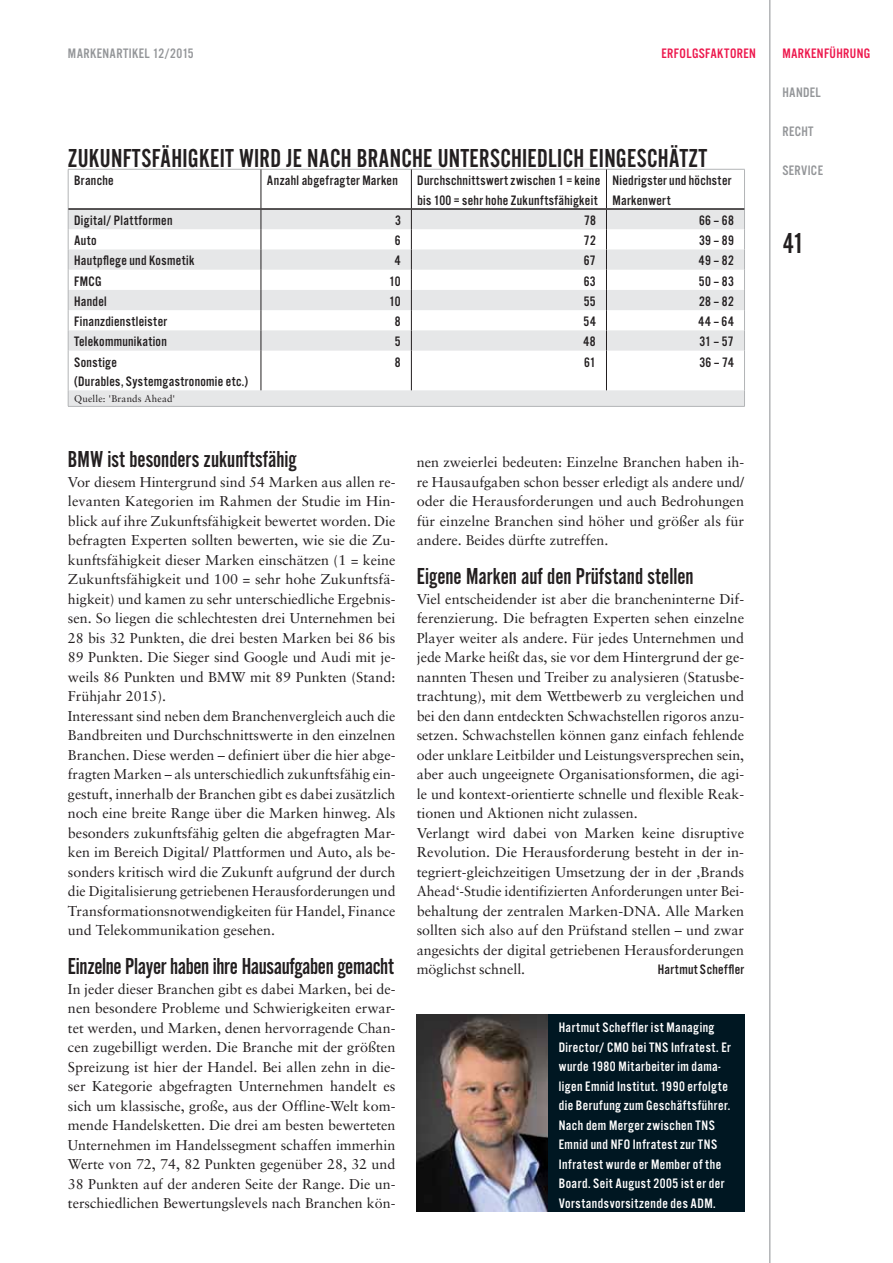
<style>
.page{position:relative;width:893px;height:1263px;background:#fff}
.page>*{position:absolute;margin:0;border:0;box-sizing:border-box;transform-origin:0 0}
.t1{font:30px "Alternate Got No 2 D";color:#231f20}
.t2{font:27px "Alternate Got No 2 D";letter-spacing:.01em;color:#231f20}
.t3{font:24px "Alternate Got No 2 D";color:#231f20}
.t4{font:14.25px/19.5px "Sabon";color:#231f20}
.t5{font:14.25px/19.5px "Alternate Got No 3 D";letter-spacing:.02em;color:#231f20}
.t6{font:14.25px/19.5px "Alternate Got No 3 D";letter-spacing:.035em;color:#fff}
.t7{font:14.25px "Alternate Got No 3 D";letter-spacing:.025em;color:#939598}
.t8{font:14.25px "Alternate Got No 3 D";letter-spacing:.025em;color:#ed174c}
.t9{font:9.75px "Sabon";letter-spacing:.025em;color:#231f20}
</style>
<div class="page">
<svg style="left:69px;top:210px;width:675px;height:196px"></svg>
<hr style="left:68px;top:169px;width:193px;height:1px;background:#b2b4b6">
<hr style="left:68px;top:169px;width:1px;height:40px;background:#b2b4b6">
<hr style="left:261px;top:169px;width:484px;height:1px;background:#b2b4b6">
<hr style="left:744px;top:169px;width:1px;height:40px;background:#b2b4b6">
<svg style="left:68px;top:210px;width:1px;height:141px"></svg>
<svg style="left:744px;top:209px;width:1px;height:142px"></svg>
<hr style="left:68px;top:351px;width:1px;height:39px;background:#b2b4b6">
<hr style="left:744px;top:351px;width:1px;height:39px;background:#b2b4b6">
<svg style="left:68px;top:390px;width:1px;height:16px"></svg>
<svg style="left:744px;top:390px;width:1px;height:16px"></svg>
<hr style="left:68px;top:406px;width:677px;height:1px;background:#b2b4b6">
<hr style="left:261px;top:169px;width:1px;height:39px;background:#231f20">
<hr style="left:411px;top:169px;width:1px;height:39px;background:#231f20">
<hr style="left:606px;top:169px;width:1px;height:39px;background:#231f20">
<svg style="left:261px;top:210px;width:1px;height:141px"></svg>
<svg style="left:411px;top:210px;width:1px;height:141px"></svg>
<svg style="left:606px;top:210px;width:1px;height:141px"></svg>
<hr style="left:261px;top:351px;width:1px;height:39px;background:#231f20">
<hr style="left:411px;top:351px;width:1px;height:39px;background:#231f20">
<hr style="left:606px;top:351px;width:1px;height:39px;background:#231f20">
<hr style="left:68px;top:208px;width:676px;height:2px;background:#231f20">
<div style="left:546px;top:1015px;width:198px;height:197px;background:#001722"></div>
<img style="left:417px;top:1015px;width:131px;height:197px">
<hr style="left:769px;top:0;width:1px;height:1263px;background:#b2b4b6">
<p class="t7" style="left:68px;top:48px;width:127px">MARKENARTIKEL 12/2015</p>
<p class="t8" style="left:661px;top:48px;width:96px">ERFOLGSFAKTOREN</p>
<h2 class="t2" style="left:68px;top:149px;width:641px">ZUKUNFTSFÄHIGKEIT WIRD JE NACH BRANCHE UNTERSCHIEDLICH EINGESCHÄTZT</h2>
<p class="t5" style="left:74px;top:172px;width:41px">Branche</p>
<p class="t5" style="left:267px;top:172px;width:132px">Anzahl abgefragter Marken</p>
<p class="t5" style="left:417px;top:172px;width:184px">Durchschnittswert zwischen 1 = keine bis 100 = sehr hohe Zukunftsfähigkeit</p>
<p class="t5" style="left:612px;top:172px;width:120px">Niedrigster und höchster<br>Markenwert</p>
<p class="t5" style="left:74px;top:212px;width:100px">Digital/ Plattformen</p>
<p class="t5" style="left:395px;top:212px;width:7px">3</p>
<p class="t5" style="left:584px;top:212px;width:13px">78</p>
<p class="t5" style="left:699px;top:212px;width:36px">66 – 68</p>
<p class="t5" style="left:74px;top:232px;width:24px">Auto</p>
<p class="t5" style="left:395px;top:232px;width:7px">6</p>
<p class="t5" style="left:584px;top:232px;width:13px">72</p>
<p class="t5" style="left:699px;top:232px;width:36px">39 – 89</p>
<p class="t5" style="left:74px;top:252px;width:122px">Hautpflege und Kosmetik</p>
<p class="t5" style="left:395px;top:252px;width:7px">4</p>
<p class="t5" style="left:584px;top:252px;width:13px">67</p>
<p class="t5" style="left:699px;top:252px;width:36px">49 – 82</p>
<p class="t5" style="left:74px;top:272px;width:29px">FMCG</p>
<p class="t5" style="left:389px;top:272px;width:13px">10</p>
<p class="t5" style="left:584px;top:272px;width:14px">63</p>
<p class="t5" style="left:699px;top:272px;width:36px">50 – 83</p>
<p class="t5" style="left:74px;top:293px;width:34px">Handel</p>
<p class="t5" style="left:389px;top:293px;width:13px">10</p>
<p class="t5" style="left:584px;top:293px;width:13px">55</p>
<p class="t5" style="left:699px;top:293px;width:36px">28 – 82</p>
<p class="t5" style="left:74px;top:313px;width:94px">Finanzdienstleister</p>
<p class="t5" style="left:395px;top:313px;width:7px">8</p>
<p class="t5" style="left:584px;top:313px;width:14px">54</p>
<p class="t5" style="left:698px;top:313px;width:37px">44 – 64</p>
<p class="t5" style="left:74px;top:333px;width:94px">Telekommunikation</p>
<p class="t5" style="left:395px;top:333px;width:7px">5</p>
<p class="t5" style="left:583px;top:333px;width:14px">48</p>
<p class="t5" style="left:699px;top:333px;width:36px">31 – 57</p>
<p class="t5" style="left:74px;top:353px;width:176px">Sonstige<br>(Durables, Systemgastronomie etc.)</p>
<p class="t5" style="left:395px;top:353px;width:7px">8</p>
<p class="t5" style="left:584px;top:353px;width:13px">61</p>
<p class="t5" style="left:699px;top:353px;width:36px">36 – 74</p>
<p class="t9" style="left:74px;top:395px;width:102px">Quelle: 'Brands Ahead'</p>
<h3 class="t3" style="left:68px;top:451px;width:230px">BMW ist besonders zukunftsfähig</h3>
<p class="t4" style="left:68px;top:473px;width:329px">Vor diesem Hintergrund sind 54 Marken aus allen re&shy;levanten Kategorien im Rahmen der Studie im Hin&shy;blick auf ihre Zukunftsfähigkeit bewertet worden. Die befragten Experten sollten bewerten, wie sie die Zu&shy;kunftsfähigkeit dieser Marken einschätzen (1 = keine Zukunftsfähigkeit und 100 = sehr hohe Zukunftsfä&shy;higkeit) und kamen zu sehr unterschiedliche Ergebnis&shy;sen. So liegen die schlechtesten drei Unternehmen bei 28 bis 32 Punkten, die drei besten Marken bei 86 bis 89 Punkten. Die Sieger sind Google und Audi mit je&shy;weils 86 Punkten und BMW mit 89 Punkten (Stand:<br>Frühjahr 2015).<br>Interessant sind neben dem Branchenvergleich auch die Bandbreiten und Durchschnittswerte in den einzelnen Branchen. Diese werden – definiert über die hier abge&shy;fragten Marken – als unterschiedlich zukunftsfähig ein&shy;gestuft, innerhalb der Branchen gibt es dabei zusätzlich noch eine breite Range über die Marken hinweg. Als besonders zukunftsfähig gelten die abgefragten Mar&shy;ken im Bereich Digital/ Plattformen und Auto, als be&shy;sonders kritisch wird die Zukunft aufgrund der durch die Digitalisierung getriebenen Herausforderungen und Transformationsnotwendigkeiten für Handel, Finance und Telekommunikation gesehen.</p>
<h3 class="t3" style="left:68px;top:958px;width:327px">Einzelne Player haben ihre Hausaufgaben gemacht</h3>
<p class="t4" style="left:68px;top:980px;width:329px;text-align:justify">In jeder dieser Branchen gibt es dabei Marken, bei de&shy;nen besondere Probleme und Schwierigkeiten erwar&shy;tet werden, und Marken, denen hervorragende Chan&shy;cen zugebilligt werden. Die Branche mit der größten Spreizung ist hier der Handel. Bei allen zehn in die&shy;ser Kategorie abgefragten Unternehmen handelt es sich um klassische, große, aus der Offline-Welt kom&shy;mende Handelsketten. Die drei am besten bewerteten Unternehmen im Handelssegment schaffen immerhin Werte von 72, 74, 82 Punkten gegenüber 28, 32 und 38 Punkten auf der anderen Seite der Range. Die un&shy;terschiedlichen Bewertungslevels nach Branchen kön-</p>
<p class="t4" style="left:417px;top:454px;width:329px;text-align:justify">nen zweierlei bedeuten: Einzelne Branchen haben ih&shy;re Hausaufgaben schon besser erledigt als andere und/ oder die Herausforderungen und auch Bedrohungen für einzelne Branchen sind höher und größer als für andere. Beides dürfte zutreffen.</p>
<h3 class="t3" style="left:417px;top:568px;width:278px">Eigene Marken auf den Prüfstand stellen</h3>
<p class="t4" style="left:417px;top:590px;width:329px">Viel entscheidender ist aber die brancheninterne Dif&shy;ferenzierung. Die befragten Experten sehen einzelne Player weiter als andere. Für jedes Unternehmen und jede Marke heißt das, sie vor dem Hintergrund der ge&shy;nannten Thesen und Treiber zu analysieren (Statusbe&shy;trachtung), mit dem Wettbewerb zu vergleichen und bei den dann entdeckten Schwachstellen rigoros anzu&shy;setzen. Schwachstellen können ganz einfach fehlende oder unklare Leitbilder und Leistungsversprechen sein, aber auch ungeeignete Organisationsformen, die agi&shy;le und kontext-orientierte schnelle und flexible Reak&shy;tionen und Aktionen nicht zulassen.<br>Verlangt wird dabei von Marken keine disruptive Revolution. Die Herausforderung besteht in der in&shy;tegriert-gleichzeitigen Umsetzung der in der ‚Brands Ahead‘-Studie identifizierten Anforderungen unter Bei&shy;behaltung der zentralen Marken-DNA. Alle Marken sollten sich also auf den Prüfstand stellen – und zwar angesichts der digital getriebenen Herausforderungen möglichst schnell.</p>
<p class="t5" style="left:658px;top:961px;width:88px">Hartmut Scheffler</p>
<p class="t6" style="left:559px;top:1019px;width:174px">Hartmut Scheffler ist Managing<br>Director/ CMO bei TNS Infratest. Er wurde 1980 Mitarbeiter im dama&shy;ligen Emnid Institut. 1990 erfolgte die Berufung zum Geschäftsführer.<br>Nach dem Merger zwischen TNS<br>Emnid und NFO Infratest zur TNS<br>Infratest wurde er Member of the<br>Board. Seit August 2005 ist er der<br>Vorstandsvorsitzende des ADM.</p>
<p class="t8" style="left:782px;top:48px;width:89px">MARKENFÜHRUNG</p>
<p class="t7" style="left:782px;top:87px;width:40px">HANDEL</p>
<p class="t7" style="left:782px;top:126px;width:33px">RECHT</p>
<p class="t7" style="left:782px;top:165px;width:42px">SERVICE</p>
<h1 class="t1" style="left:783px;top:233px;width:23px">41</h1>
</div>
